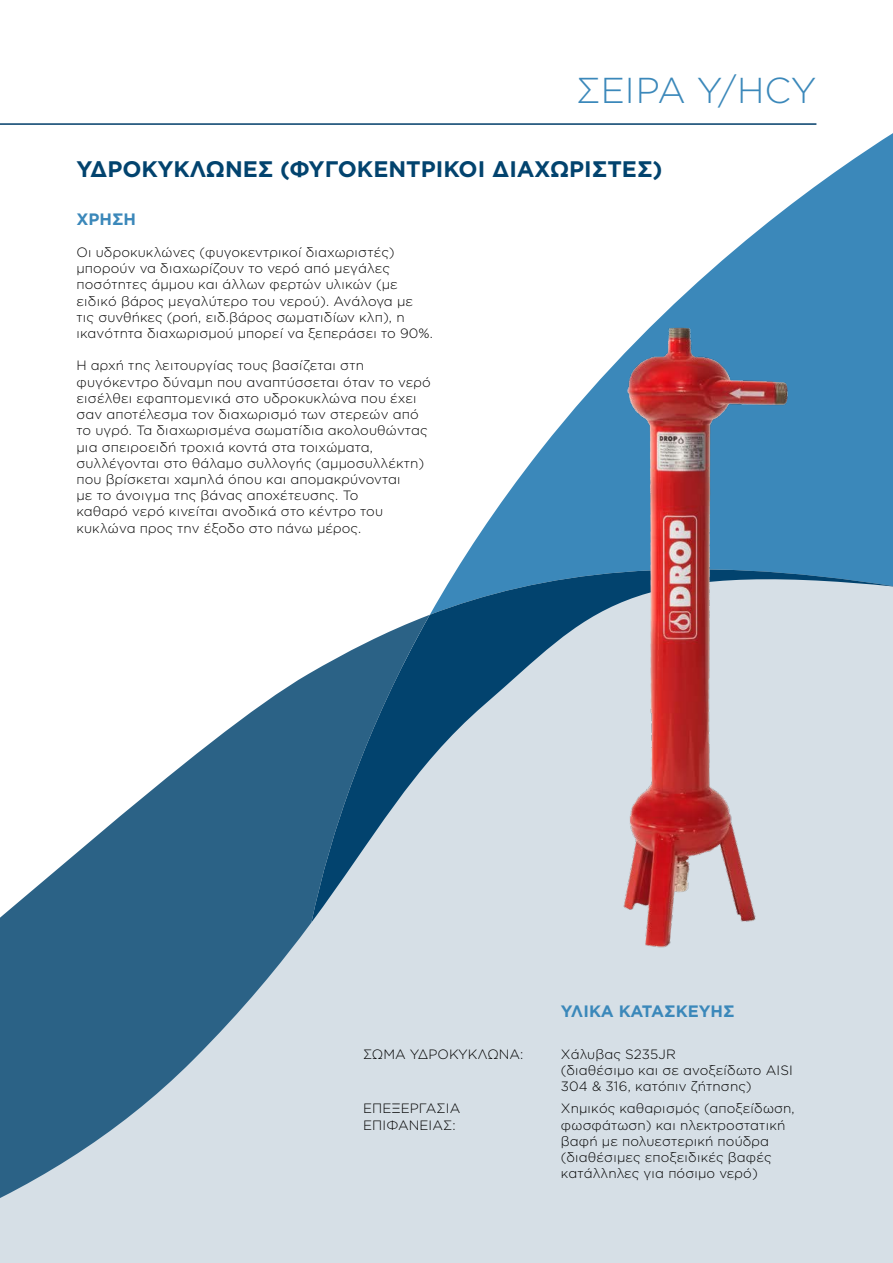
<style>
.page{position:relative;width:893px;height:1263px;background:#fff}
.page>*{position:absolute;margin:0;border:0;box-sizing:border-box;transform-origin:0 0}
.t1{font:300 36px "Gotham Greek";color:#3b88ba}
.t2{font:700 22.5px "Gotham Greek";color:#02436e}
.t3{font:700 16.5px "Gotham Greek";color:#3b88ba}
.t4{font:300 13.5px/16.2px "Gotham Greek";color:#000}
</style>
<div class="page">
<div style="left:430px;top:989px;width:463px;height:274px;background:#d6dfe6"></div>
<svg style="left:692px;top:133px;width:201px;height:154px;fill:#3b88ba"></svg>
<svg style="left:0;top:618px;width:430px;height:645px"></svg>
<hr style="left:0;top:123px;width:816px;height:2px;background:#003d69">
<img style="left:421px;top:287px;width:472px;height:702px">
<p class="t1" style="left:576px;top:70px;width:242px">ΣΕΙΡΑ Υ/HCY</p>
<p class="t2" style="left:77px;top:156px;width:588px">ΥΔΡΟΚΥΚΛΩΝΕΣ (ΦΥΓΟΚΕΝΤΡΙΚΟΙ ΔΙΑΧΩΡΙΣΤΕΣ)</p>
<p class="t3" style="left:77px;top:209px;width:61px">ΧΡΗΣΗ</p>
<p class="t4" style="left:77px;top:244px;width:358px">Οι υδροκυκλώνες (φυγοκεντρικοί διαχωριστές) μπορούν να διαχωρίζουν το νερό από μεγάλες ποσότητες άμμου και άλλων φερτών υλικών (με ειδικό βάρος μεγαλύτερο του νερού). Ανάλογα με τις συνθήκες (ροή, ειδ.βάρος σωματιδίων κλπ), η ικανότητα διαχωρισμού μπορεί να ξεπεράσει το 90%.</p>
<p class="t4" style="left:77px;top:357px;width:356px">Η αρχή της λειτουργίας τους βασίζεται στη φυγόκεντρο δύναμη που αναπτύσσεται όταν το νερό εισέλθει εφαπτομενικά στο υδροκυκλώνα που έχει σαν αποτέλεσμα τον διαχωρισμό των στερεών από το υγρό. Τα διαχωρισμένα σωματίδια ακολουθώντας μια σπειροειδή τροχιά κοντά στα τοιχώματα, συλλέγονται στο θάλαμο συλλογής (αμμοσυλλέκτη) που βρίσκεται χαμηλά όπου και απομακρύνονται<br>με το άνοιγμα της βάνας αποχέτευσης. Το<br>καθαρό νερό κινείται ανοδικά στο κέντρο του κυκλώνα προς την έξοδο στο πάνω μέρος.</p>
<p class="t3" style="left:561px;top:1002px;width:175px">ΥΛΙΚΑ ΚΑΤΑΣΚΕΥΗΣ</p>
<p class="t4" style="left:363px;top:1046px;width:162px">ΣΏΜΑ ΥΔΡΟΚΥΚΛΏΝΑ:</p>
<p class="t4" style="left:561px;top:1046px;width:116px">Χάλυβας S235JR</p>
<p class="t4" style="left:561px;top:1062px;width:234px">(διαθέσιμο και σε ανοξείδωτο AISI<br>304 &amp; 316, κατόπιν ζήτησης)</p>
<p class="t4" style="left:363px;top:1100px;width:99px">ΕΠΕΞΕΡΓΑΣΊΑ<br>ΕΠΙΦΆΝΕΙΑΣ:</p>
<p class="t4" style="left:561px;top:1100px;width:236px">Χημικός καθαρισμός (αποξείδωση, φωσφάτωση) και ηλεκτροστατική βαφή με πολυεστερική πούδρα (διαθέσιμες εποξειδικές βαφές κατάλληλες για πόσιμο νερό)</p>
</div>
